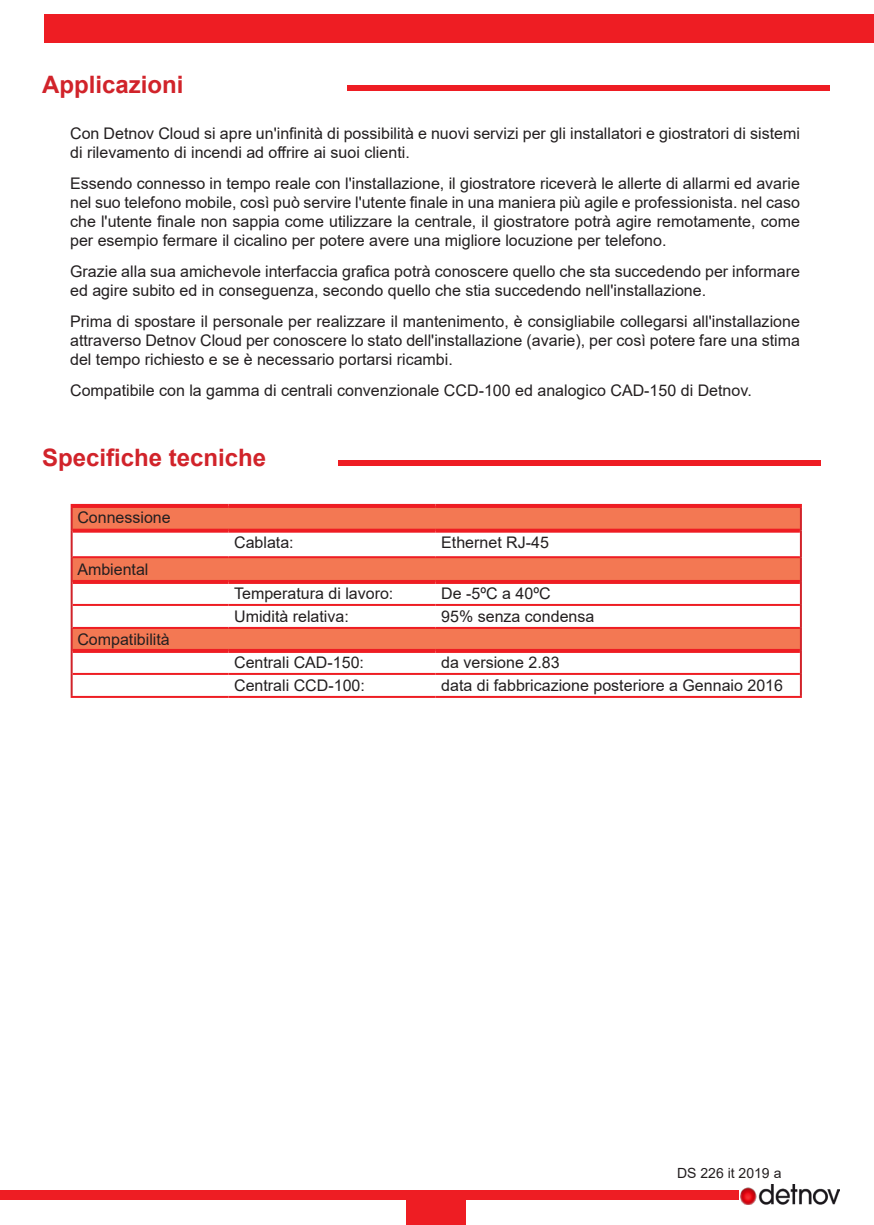
<style>
.page{position:relative;width:874px;height:1225px;background:#fff}
.page>*{position:absolute;margin:0;border:0;box-sizing:border-box;transform-origin:0 0}
.t1{font:700 24px "Arial";color:#d1232a}
.t2{font:16px/19.2px "Arial";color:#231f20}
.t3{font:14px "Arial";color:#231f20}
</style>
<div class="page">
<div style="left:44px;top:15px;width:829px;height:28px;background:#ee1d23"></div>
<div style="left:0;top:1189px;width:738px;height:10px;background:#ee1d23"></div>
<div style="left:406px;top:1199px;width:59px;height:26px;background:#ee1d23"></div>
<img style="left:740px;top:1184px;width:99px;height:20px">
<div style="left:337px;top:459px;width:482px;height:6px;background:#ee1d23"></div>
<div style="left:72px;top:506px;width:728px;height:24px;background:#f37853"></div>
<div style="left:72px;top:557px;width:728px;height:25px;background:#f37853"></div>
<div style="left:72px;top:628px;width:728px;height:23px;background:#f37853"></div>
<hr style="left:71px;top:530px;width:2px;height:27px;background:#d1232a">
<hr style="left:799px;top:530px;width:2px;height:27px;background:#d1232a">
<hr style="left:71px;top:557px;width:2px;height:25px;background:#d1232a">
<hr style="left:799px;top:557px;width:2px;height:25px;background:#d1232a">
<hr style="left:71px;top:582px;width:2px;height:23px;background:#d1232a">
<hr style="left:799px;top:582px;width:2px;height:23px;background:#d1232a">
<hr style="left:71px;top:605px;width:2px;height:23px;background:#d1232a">
<hr style="left:799px;top:605px;width:2px;height:23px;background:#d1232a">
<hr style="left:71px;top:628px;width:2px;height:23px;background:#d1232a">
<hr style="left:799px;top:628px;width:2px;height:23px;background:#d1232a">
<hr style="left:71px;top:651px;width:2px;height:23px;background:#d1232a">
<hr style="left:799px;top:651px;width:2px;height:23px;background:#d1232a">
<hr style="left:71px;top:674px;width:2px;height:22px;background:#d1232a">
<hr style="left:799px;top:674px;width:2px;height:22px;background:#d1232a">
<hr style="left:71px;top:508px;width:2px;height:22px;background:#d1232a">
<hr style="left:799px;top:508px;width:2px;height:22px;background:#d1232a">
<hr style="left:71px;top:504px;width:157px;height:4px;background:#ee1d23">
<hr style="left:228px;top:504px;width:207px;height:4px;background:#ee1d23">
<hr style="left:435px;top:504px;width:366px;height:4px;background:#ee1d23">
<svg style="left:73px;top:528px;width:155px;height:4px"></svg>
<svg style="left:228px;top:528px;width:207px;height:4px"></svg>
<svg style="left:435px;top:528px;width:364px;height:4px"></svg>
<hr style="left:73px;top:580px;width:155px;height:4px;background:#ee1d23">
<hr style="left:228px;top:580px;width:207px;height:4px;background:#ee1d23">
<hr style="left:435px;top:580px;width:364px;height:4px;background:#ee1d23">
<svg style="left:73px;top:649px;width:155px;height:4px"></svg>
<svg style="left:228px;top:649px;width:207px;height:4px"></svg>
<svg style="left:435px;top:649px;width:364px;height:4px"></svg>
<hr style="left:73px;top:556px;width:155px;height:2px;background:#ee1d23">
<hr style="left:228px;top:556px;width:207px;height:2px;background:#ee1d23">
<hr style="left:435px;top:556px;width:364px;height:2px;background:#ee1d23">
<hr style="left:73px;top:604px;width:155px;height:2px;background:#ee1d23">
<hr style="left:228px;top:604px;width:207px;height:2px;background:#ee1d23">
<hr style="left:435px;top:604px;width:364px;height:2px;background:#ee1d23">
<hr style="left:73px;top:627px;width:155px;height:2px;background:#ee1d23">
<hr style="left:228px;top:627px;width:207px;height:2px;background:#ee1d23">
<hr style="left:435px;top:627px;width:364px;height:2px;background:#ee1d23">
<hr style="left:73px;top:673px;width:155px;height:2px;background:#ee1d23">
<hr style="left:228px;top:673px;width:207px;height:2px;background:#ee1d23">
<hr style="left:435px;top:673px;width:364px;height:2px;background:#ee1d23">
<hr style="left:71px;top:696px;width:157px;height:2px;background:#ee1d23">
<hr style="left:228px;top:696px;width:207px;height:2px;background:#ee1d23">
<hr style="left:435px;top:696px;width:366px;height:2px;background:#ee1d23">
<div style="left:347px;top:85px;width:482px;height:6px;background:#ee1d23"></div>
<p class="t1" style="left:42px;top:67px;width:143px">Applicazioni</p>
<p class="t2" style="left:70px;top:124px;width:731px">Con Detnov Cloud si apre un'infinità di possibilità e nuovi servizi per gli installatori e giostratori di sistemi di rilevamento di incendi ad offrire ai suoi clienti.</p>
<p class="t2" style="left:70px;top:173px;width:731px;text-align:justify">Essendo connesso in tempo reale con l'installazione, il giostratore riceverà le allerte di allarmi ed avarie nel suo telefono mobile, così può servire l'utente finale in una maniera più agile e professionista. nel caso che l'utente finale non sappia come utilizzare la centrale, il giostratore potrà agire remotamente, come per esempio fermare il cicalino per potere avere una migliore locuzione per telefono.</p>
<p class="t2" style="left:70px;top:261px;width:731px">Grazie alla sua amichevole interfaccia grafica potrà conoscere quello che sta succedendo per informare ed agire subito ed in conseguenza, secondo quello che stia succedendo nell'installazione.</p>
<p class="t2" style="left:70px;top:311px;width:731px;text-align:justify">Prima di spostare il personale per realizzare il mantenimento, è consigliabile collegarsi all'installazione attraverso Detnov Cloud per conoscere lo stato dell'installazione (avarie), per così potere fare una stima del tempo richiesto e se è necessario portarsi ricambi.</p>
<p class="t2" style="left:70px;top:380px;width:682px">Compatibile con la gamma di centrali convenzionale CCD-100 ed analogico CAD-150 di Detnov.</p>
<p class="t1" style="left:42px;top:441px;width:226px">Specifiche tecniche</p>
<p class="t2" style="left:77px;top:508px;width:95px">Connessione</p>
<p class="t2" style="left:77px;top:559px;width:73px">Ambiental</p>
<p class="t2" style="left:77px;top:630px;width:94px">Compatibilità</p>
<p class="t2" style="left:234px;top:532px;width:61px">Cablata:</p>
<p class="t2" style="left:441px;top:532px;width:109px">Ethernet RJ-45</p>
<p class="t2" style="left:234px;top:584px;width:161px">Temperatura di lavoro:</p>
<p class="t2" style="left:441px;top:584px;width:111px">De -5ºC a 40ºC</p>
<p class="t2" style="left:234px;top:607px;width:116px">Umidità relativa:</p>
<p class="t2" style="left:441px;top:607px;width:154px">95% senza condensa</p>
<p class="t2" style="left:234px;top:653px;width:131px">Centrali CAD-150:</p>
<p class="t2" style="left:441px;top:653px;width:120px">da versione 2.83</p>
<p class="t2" style="left:234px;top:676px;width:132px">Centrali CCD-100:</p>
<p class="t2" style="left:441px;top:676px;width:343px">data di fabbricazione posteriore a Gennaio 2016</p>
<p class="t3" style="left:676px;top:1163px;width:106px">DS 226 it 2019 a</p>
</div>
